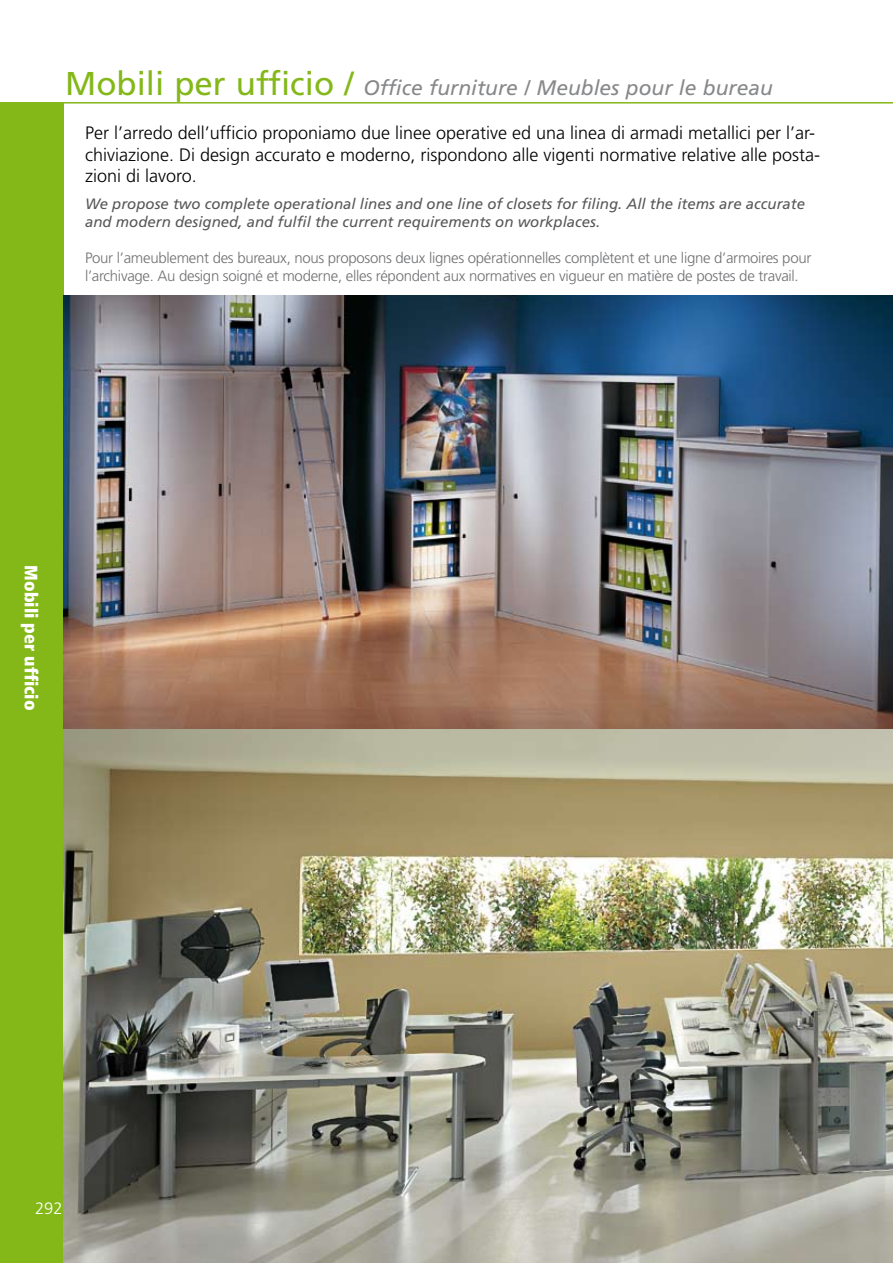
<style>
.page{position:relative;width:893px;height:1263px;background:#fff}
.page>*{position:absolute;margin:0;border:0;box-sizing:border-box;transform-origin:0 0}
.t1{font:italic 21px "Frutiger";color:#87888a}
.t2{font:300 18px/21.6px "Frutiger";color:#000}
.t3{font:900 condensed 18px "Frutiger";color:#fff}
.t4{font:300 16.5px "Frutiger";color:#fff}
.t5{font:300 15px/18px "Frutiger";letter-spacing:-.02em;color:#707173}
.t6{font:italic 15px/18px "Frutiger";color:#58585a}
.s1{font-style:normal;font-size:33px;color:#84b819}
</style>
<div class="page">
<div style="left:0;top:102px;width:64px;height:1161px;background:#84b819"></div>
<hr style="left:0;top:102px;width:893px;height:2px;background:#84b819">
<img style="left:64px;top:729px;width:829px;height:534px">
<img style="left:64px;top:296px;width:829px;height:433px">
<p class="t1" style="left:65px;top:76px;width:709px"><span class="s1">Mobili per ufficio /</span> Office furniture / Meubles pour le bureau</p>
<p class="t2" style="left:85px;top:122px;width:737px">Per l’arredo dell’ufficio proponiamo due linee operative ed una linea di armadi metallici per l’ar&shy;chiviazione. Di design accurato e moderno, rispondono alle vigenti normative relative alle posta&shy;zioni di lavoro.</p>
<p class="t6" style="left:85px;top:195px;width:721px">We propose two complete operational lines and one line of closets for filing. All the items are accurate and modern designed, and fulfil the current requirements on workplaces.</p>
<p class="t5" style="left:85px;top:249px;width:728px">Pour l’ameublement des bureaux, nous proposons deux lignes opérationnelles complètent et une ligne d’armoires pour l’archivage. Au design soigné et moderne, elles répondent aux normatives en vigueur en matière de postes de travail.</p>
<p class="t3" style="left:42px;top:565px;width:147px;rotate:90deg">Mobili per ufficio</p>
<p class="t4" style="left:35px;top:1198px;width:29px">292</p>
</div>
